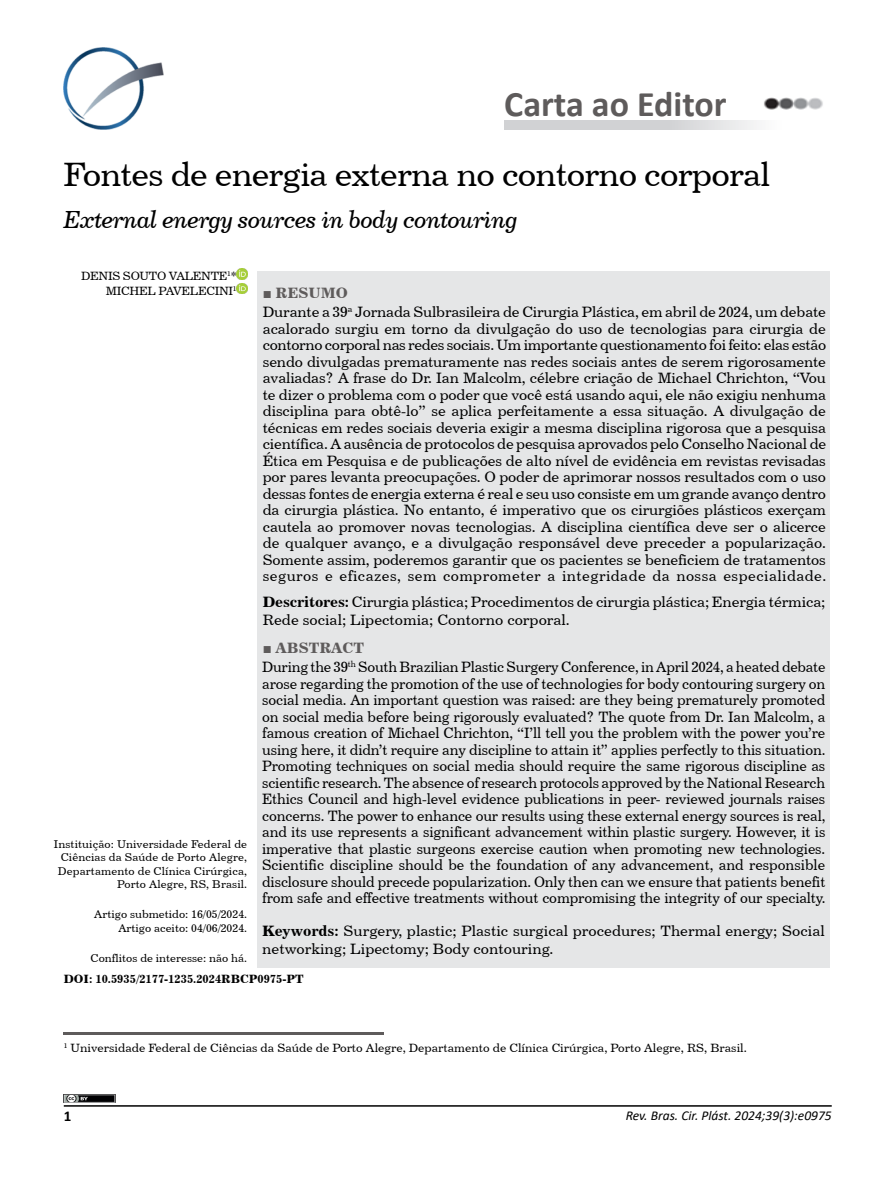
<style>
.page{position:relative;width:893px;height:1191px;background:#fff}
.page>*{position:absolute;margin:0;border:0;box-sizing:border-box;transform-origin:0 0}
.t1{font:700 36px "Calibri";color:#5e5b5b}
.t2{font:33.75px "Century 731 BT Roman A";letter-spacing:-.025em;color:#000}
.t3{font:24.75px "Century 731 BT Italic A";letter-spacing:-.03em;color:#000}
.t4{font:15px/16.5px "Century 731 BT Roman A";color:#000}
.t5{font:15px/16.5px "Century 731 BT Roman A";color:#000;text-align:justify;scale:.95 1}
.t6{font:15px "Century 731 BT Bold A";color:#5e5b5b}
.t7{font:700 15px "Calibri";color:#000}
.t8{font:italic 13.5px "Calibri";color:#000}
.t9{font:12px "Century 731 BT Roman A";color:#000}
.t10{font:12px "Century 731 BT Bold A";color:#000}
.t11{font:12px/14.4px "Century 731 BT Roman A";letter-spacing:-.025em;color:#000;text-align:right}
.t12{font:11.25px/13.5px "Century 731 BT Roman A";letter-spacing:.01em;color:#000;text-align:right}
.s1{font-family:"Times New Roman";font-weight:700}
.s2{font-family:"Century 731 BT Bold A"}
</style>
<div class="page">
<hr style="left:64px;top:1105px;width:768px;height:1px;background:#000">
<svg style="left:236px;top:269px;width:11px;height:25px"></svg>
<img style="left:63px;top:47px;width:101px;height:82px">
<div style="left:258px;top:271px;width:572px;height:696px;background:#e5e6e7"></div>
<hr style="left:64px;top:1032px;width:320px;height:2px;background:#5e5b5b">
<img style="left:64px;top:1094px;width:51px;height:9px">
<img style="left:764px;top:97px;width:59px;height:13px">
<h1 class="t1" style="left:504px;top:78px;width:224px">Carta ao Editor</h1>
<h2 class="t2" style="left:63px;top:153px;width:708px">Fontes de energia externa no contorno corporal</h2>
<h3 class="t3" style="left:63px;top:204px;width:456px">External energy sources in body contouring</h3>
<p class="t11" style="left:81px;top:269px;width:157px">DENIS SOUTO VALENTE<sup>1</sup>*<br>MICHEL PAVELECINI<sup>1</sup></p>
<p class="t12" style="left:54px;top:837px;width:195px">Instituição: Universidade Federal de Ciências da Saúde de Porto Alegre, Departamento de Clínica Cirúrgica, Porto Alegre, RS, Brasil.</p>
<p class="t12" style="left:94px;top:907px;width:154px">Artigo submetido: 16/05/2024.<br>Artigo aceito: 04/06/2024.</p>
<p class="t12" style="left:91px;top:951px;width:158px">Conflitos de interesse: não há.</p>
<p class="t6" style="left:263px;top:283px;width:87px"><span class="s1">■</span> RESUMO</p>
<p class="t4" style="left:263px;top:303px;width:565px;text-align:justify">Durante a 39<sup>a</sup> Jornada Sulbrasileira de Cirurgia Plástica, em abril de 2024, um debate acalorado surgiu em torno da divulgação do uso de tecnologias para cirurgia de contorno corporal nas redes sociais. Um importante questionamento foi feito: elas estão sendo divulgadas prematuramente nas redes sociais antes de serem rigorosamente avaliadas? A frase do Dr. Ian Malcolm, célebre criação de Michael Chrichton, “Vou te dizer o problema com o poder que você está usando aqui, ele não exigiu nenhuma disciplina para obtê-lo” se aplica perfeitamente a essa situação. A divulgação de técnicas em redes sociais deveria exigir a mesma disciplina rigorosa que a pesquisa científica. A ausência de protocolos de pesquisa aprovados pelo Conselho Nacional de Ética em Pesquisa e de publicações de alto nível de evidência em revistas revisadas por pares levanta preocupações. O poder de aprimorar nossos resultados com o uso dessas fontes de energia externa é real e seu uso consiste em um grande avanço dentro da cirurgia plástica. No entanto, é imperativo que os cirurgiões plásticos exerçam cautela ao promover novas tecnologias. A disciplina científica deve ser o alicerce de qualquer avanço, e a divulgação responsável deve preceder a popularização.<br>Somente assim, poderemos garantir que os pacientes se beneficiem de tratamentos seguros e eficazes, sem comprometer a integridade da nossa especialidade.</p>
<p class="t4" style="left:263px;top:592px;width:564px;line-height:18px"><span class="s2">Descritores:</span> Cirurgia plástica; Procedimentos de cirurgia plástica; Energia térmica;<br>Rede social; Lipectomia; Contorno corporal.</p>
<p class="t6" style="left:263px;top:638px;width:103px"><span class="s1">■</span> ABSTRACT</p>
<p class="t5" style="left:262px;top:658px;width:595px">During the 39<sup>th</sup> South Brazilian Plastic Surgery Conference, in April 2024, a heated debate arose regarding the promotion of the use of technologies for body contouring surgery on social media. An important question was raised: are they being prematurely promoted on social media before being rigorously evaluated? The quote from Dr. Ian Malcolm, a famous creation of Michael Chrichton, “I’ll tell you the problem with the power you’re using here, it didn’t require any discipline to attain it” applies perfectly to this situation.<br>Promoting techniques on social media should require the same rigorous discipline as scientific research. The absence of research protocols approved by the National Research Ethics Council and high-level evidence publications in peer- reviewed journals raises concerns. The power to enhance our results using these external energy sources is real, and its use represents a significant advancement within plastic surgery. However, it is imperative that plastic surgeons exercise caution when promoting new technologies.<br>Scientific discipline should be the foundation of any advancement, and responsible disclosure should precede popularization. Only then can we ensure that patients benefit from safe and effective treatments without compromising the integrity of our specialty.</p>
<p class="t4" style="left:262px;top:921px;width:564px;line-height:18px"><span class="s2">Keywords:</span> Surgery, plastic; Plastic surgical procedures; Thermal energy; Social networking; Lipectomy; Body contouring.</p>
<p class="t10" style="left:64px;top:971px;width:241px">DOI: 10.5935/2177-1235.2024RBCP0975-PT</p>
<p class="t9" style="left:64px;top:1040px;width:685px"><sup>1</sup> Universidade Federal de Ciências da Saúde de Porto Alegre, Departamento de Clínica Cirúrgica, Porto Alegre, RS, Brasil.</p>
<p class="t7" style="left:64px;top:1105px;width:9px">1</p>
<p class="t8" style="left:626px;top:1106px;width:208px">Rev. Bras. Cir. Plást. 2024;39(3):e0975</p>
</div>
